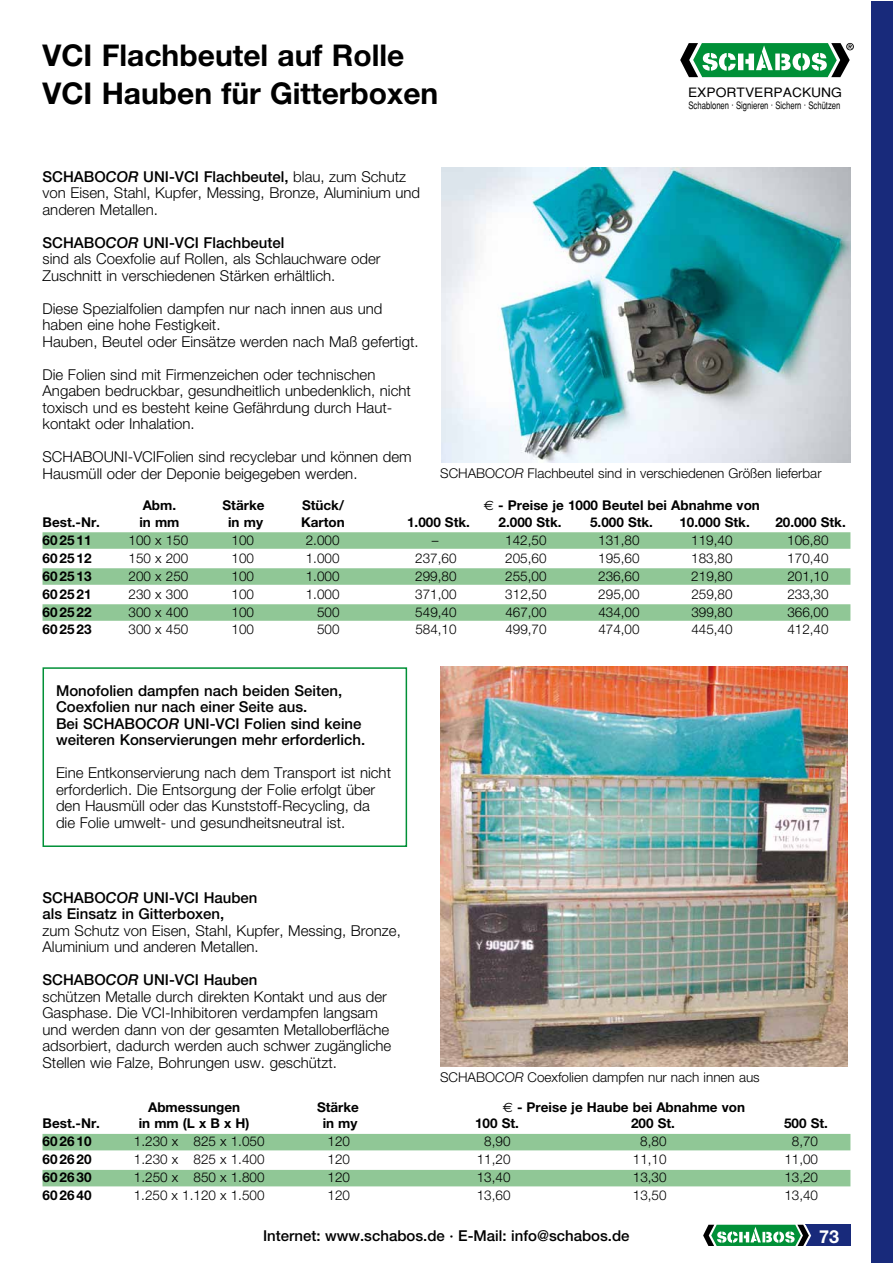
<style>
.page{position:relative;width:893px;height:1263px;background:#fff}
.page>*{position:absolute;margin:0;border:0;box-sizing:border-box;transform-origin:0 0}
.t1{font:700 30px/38.5px "Helvetica Neue";color:#000}
.t2{font:700 18px "Helvetica Neue";color:#fff}
.t3{font:300 15px/16.5px "Helvetica Neue";color:#000}
.t4{font:500 15px/16.5px "Helvetica Neue";color:#000}
.t5{font:300 13.5px "Helvetica Neue";color:#000}
.t6{font:700 13.5px "Helvetica Neue";color:#000}
.t7{font:12.9px "Helvetica";color:#000;scale:1.07 1}
.t8{font:10.2px "Helvetica";color:#000;scale:.75 1}
.s1{font-weight:500}
.s2{font-weight:500;font-style:italic}
.s3{font-family:"Euro Sans";font-weight:400}
.s4{font-style:italic}
</style>
<div class="page">
<div style="left:804px;top:1225px;width:46px;height:21px;background:#182a7b"></div>
<svg style="left:703px;top:1225px;width:108px;height:21px"></svg>
<svg style="left:680px;top:43px;width:174px;height:34px"></svg>
<div style="left:872px;top:1px;width:20px;height:1262px;background:#182a7b"></div>
<div style="left:43px;top:532px;width:807px;height:17px;background:#90c796"></div>
<div style="left:43px;top:568px;width:807px;height:17px;background:#90c796"></div>
<div style="left:43px;top:604px;width:807px;height:17px;background:#90c796"></div>
<div style="left:43px;top:1134px;width:807px;height:16px;background:#90c796"></div>
<div style="left:43px;top:1170px;width:807px;height:16px;background:#90c796"></div>
<img style="left:440px;top:666px;width:407px;height:401px">
<img style="left:442px;top:168px;width:408px;height:295px">
<div style="left:43px;top:667px;width:364px;height:180px;border:2px solid #009037"></div>
<h1 class="t1" style="left:43px;top:35px;width:397px">VCI Flachbeutel auf Rolle<br>VCI Hauben für Gitterboxen</h1>
<p class="t7" style="left:688px;top:84px;width:145px">EXPORTVERPACKUNG</p>
<p class="t8" style="left:688px;top:99px;width:204px">Schablonen · Signieren · Sichern · Schützen</p>
<p class="t3" style="left:43px;top:168px;width:379px"><span class="s1">SCHABO</span><span class="s2">COR</span> <span class="s1">UNI-VCI Flachbeutel,</span> blau, zum Schutz von Eisen, Stahl, Kupfer, Messing, Bronze, Aluminium und anderen Metallen.</p>
<p class="t3" style="left:43px;top:234px;width:340px"><span class="s1">SCHABO</span><span class="s2">COR</span> <span class="s1">UNI-VCI Flachbeutel<br></span>sind als Coexfolie auf Rollen, als Schlauchware oder<br>Zuschnitt in verschiedenen Stärken erhältlich.</p>
<p class="t3" style="left:43px;top:300px;width:378px">Diese Spezialfolien dampfen nur nach innen aus und haben eine hohe Festigkeit.<br>Hauben, Beutel oder Einsätze werden nach Maß gefertigt.</p>
<p class="t3" style="left:43px;top:366px;width:370px">Die Folien sind mit Firmenzeichen oder technischen Angaben bedruckbar, gesundheitlich unbedenklich, nicht toxisch und es besteht keine Gefährdung durch Haut&shy;kontakt oder Inhalation.</p>
<p class="t3" style="left:43px;top:448px;width:371px">SCHABOUNI-VCIFolien sind recyclebar und können dem<br>Hausmüll oder der Deponie beigegeben werden.</p>
<p class="t6" style="left:143px;top:497px;width:35px">Abm.</p>
<p class="t6" style="left:223px;top:497px;width:44px">Stärke</p>
<p class="t6" style="left:302px;top:497px;width:44px">Stück/</p>
<p class="t6" style="left:484px;top:497px;width:277px"><span class="s3">€</span> - Preise je 1000 Beutel bei Abnahme von</p>
<p class="t6" style="left:43px;top:513px;width:59px">Best.-Nr.</p>
<p class="t6" style="left:139px;top:513px;width:42px">in mm</p>
<p class="t6" style="left:228px;top:513px;width:36px">in my</p>
<p class="t6" style="left:301px;top:513px;width:45px">Karton</p>
<p class="t6" style="left:407px;top:513px;width:64px">1.000 Stk.</p>
<p class="t6" style="left:499px;top:513px;width:64px">2.000 Stk.</p>
<p class="t6" style="left:590px;top:513px;width:64px">5.000 Stk.</p>
<p class="t6" style="left:679px;top:513px;width:72px">10.000 Stk.</p>
<p class="t6" style="left:775px;top:513px;width:72px">20.000 Stk.</p>
<p class="t6" style="left:43px;top:531px;width:51px">60 25 11</p>
<p class="t5" style="left:129px;top:531px;width:61px">100 x 150</p>
<p class="t5" style="left:231px;top:531px;width:24px">100</p>
<p class="t5" style="left:306px;top:531px;width:35px">2.000</p>
<p class="t5" style="left:432px;top:531px;width:8px">–</p>
<p class="t5" style="left:505px;top:531px;width:43px">142,50</p>
<p class="t5" style="left:598px;top:531px;width:43px">131,80</p>
<p class="t5" style="left:691px;top:531px;width:43px">119,40</p>
<p class="t5" style="left:787px;top:531px;width:43px">106,80</p>
<p class="t6" style="left:43px;top:549px;width:51px">60 25 12</p>
<p class="t5" style="left:129px;top:549px;width:61px">150 x 200</p>
<p class="t5" style="left:232px;top:549px;width:24px">100</p>
<p class="t5" style="left:306px;top:549px;width:35px">1.000</p>
<p class="t5" style="left:415px;top:549px;width:43px">237,60</p>
<p class="t5" style="left:505px;top:549px;width:43px">205,60</p>
<p class="t5" style="left:598px;top:549px;width:43px">195,60</p>
<p class="t5" style="left:691px;top:549px;width:43px">183,80</p>
<p class="t5" style="left:787px;top:549px;width:43px">170,40</p>
<p class="t6" style="left:43px;top:567px;width:51px">60 25 13</p>
<p class="t5" style="left:129px;top:567px;width:61px">200 x 250</p>
<p class="t5" style="left:232px;top:567px;width:24px">100</p>
<p class="t5" style="left:306px;top:567px;width:35px">1.000</p>
<p class="t5" style="left:415px;top:567px;width:43px">299,80</p>
<p class="t5" style="left:505px;top:567px;width:43px">255,00</p>
<p class="t5" style="left:598px;top:567px;width:43px">236,60</p>
<p class="t5" style="left:691px;top:567px;width:43px">219,80</p>
<p class="t5" style="left:787px;top:567px;width:43px">201,10</p>
<p class="t6" style="left:43px;top:585px;width:51px">60 25 21</p>
<p class="t5" style="left:129px;top:585px;width:61px">230 x 300</p>
<p class="t5" style="left:232px;top:585px;width:24px">100</p>
<p class="t5" style="left:306px;top:585px;width:35px">1.000</p>
<p class="t5" style="left:415px;top:585px;width:43px">371,00</p>
<p class="t5" style="left:505px;top:585px;width:43px">312,50</p>
<p class="t5" style="left:598px;top:585px;width:43px">295,00</p>
<p class="t5" style="left:691px;top:585px;width:43px">259,80</p>
<p class="t5" style="left:787px;top:585px;width:43px">233,30</p>
<p class="t6" style="left:43px;top:603px;width:51px">60 25 22</p>
<p class="t5" style="left:129px;top:603px;width:61px">300 x 400</p>
<p class="t5" style="left:232px;top:603px;width:24px">100</p>
<p class="t5" style="left:317px;top:603px;width:24px">500</p>
<p class="t5" style="left:415px;top:603px;width:43px">549,40</p>
<p class="t5" style="left:505px;top:603px;width:43px">467,00</p>
<p class="t5" style="left:598px;top:603px;width:43px">434,00</p>
<p class="t5" style="left:691px;top:603px;width:43px">399,80</p>
<p class="t5" style="left:787px;top:603px;width:43px">366,00</p>
<p class="t6" style="left:43px;top:621px;width:51px">60 25 23</p>
<p class="t5" style="left:129px;top:621px;width:61px">300 x 450</p>
<p class="t5" style="left:232px;top:621px;width:24px">100</p>
<p class="t5" style="left:317px;top:621px;width:24px">500</p>
<p class="t5" style="left:415px;top:621px;width:43px">584,10</p>
<p class="t5" style="left:505px;top:621px;width:43px">499,70</p>
<p class="t5" style="left:598px;top:621px;width:43px">474,00</p>
<p class="t5" style="left:691px;top:621px;width:43px">445,40</p>
<p class="t5" style="left:787px;top:621px;width:43px">412,40</p>
<p class="t5" style="left:440px;top:465px;width:383px">SCHABO<span class="s4">COR</span> Flachbeutel sind in verschiedenen Größen lieferbar</p>
<p class="t4" style="left:56px;top:682px;width:311px">Monofolien dampfen nach beiden Seiten, Coexfolien nur nach einer Seite aus.<br>Bei SCHABO<span class="s4">COR</span> UNI-VCI Folien sind keine weiteren Konservierungen mehr erforderlich.</p>
<p class="t3" style="left:56px;top:764px;width:337px">Eine Entkonservierung nach dem Transport ist nicht erforderlich. Die Entsorgung der Folie erfolgt über den Hausmüll oder das Kunststoff-Recycling, da die Folie umwelt- und gesundheitsneutral ist.</p>
<p class="t4" style="left:43px;top:889px;width:217px">SCHABO<span class="s4">COR</span> UNI-VCI Hauben als Einsatz in Gitterboxen,</p>
<p class="t3" style="left:43px;top:922px;width:360px">zum Schutz von Eisen, Stahl, Kupfer, Messing, Bronze,<br>Aluminium und anderen Metallen.</p>
<p class="t3" style="left:43px;top:971px;width:350px"><span class="s1">SCHABO</span><span class="s2">COR</span> <span class="s1">UNI-VCI Hauben<br></span>schützen Metalle durch direkten Kontakt und aus der Gasphase. Die VCI-Inhibitoren verdampfen langsam und werden dann von der gesamten Metalloberfläche adsorbiert, dadurch werden auch schwer zugängliche Stellen wie Falze, Bohrungen usw. geschützt.</p>
<p class="t6" style="left:148px;top:1098px;width:93px">Abmessungen</p>
<p class="t6" style="left:317px;top:1098px;width:44px">Stärke</p>
<p class="t6" style="left:503px;top:1098px;width:244px"><span class="s3">€</span> - Preise je Haube bei Abnahme von</p>
<p class="t6" style="left:43px;top:1115px;width:59px">Best.-Nr.</p>
<p class="t6" style="left:139px;top:1115px;width:112px">in mm (L x B x H)</p>
<p class="t6" style="left:323px;top:1115px;width:36px">in my</p>
<p class="t6" style="left:475px;top:1115px;width:45px">100 St.</p>
<p class="t6" style="left:631px;top:1115px;width:45px">200 St.</p>
<p class="t6" style="left:784px;top:1115px;width:45px">500 St.</p>
<p class="t6" style="left:43px;top:1133px;width:51px">60 26 10</p>
<p class="t5" style="left:134px;top:1133px;width:132px">1.230 x 825 x 1.050</p>
<p class="t5" style="left:328px;top:1133px;width:24px">120</p>
<p class="t5" style="left:484px;top:1133px;width:28px">8,90</p>
<p class="t5" style="left:640px;top:1133px;width:28px">8,80</p>
<p class="t5" style="left:792px;top:1133px;width:28px">8,70</p>
<p class="t6" style="left:43px;top:1151px;width:51px">60 26 20</p>
<p class="t5" style="left:134px;top:1151px;width:132px">1.230 x 825 x 1.400</p>
<p class="t5" style="left:328px;top:1151px;width:24px">120</p>
<p class="t5" style="left:477px;top:1151px;width:35px">11,20</p>
<p class="t5" style="left:633px;top:1151px;width:35px">11,10</p>
<p class="t5" style="left:784px;top:1151px;width:35px">11,00</p>
<p class="t6" style="left:43px;top:1169px;width:51px">60 26 30</p>
<p class="t5" style="left:134px;top:1169px;width:132px">1.250 x 850 x 1.800</p>
<p class="t5" style="left:328px;top:1169px;width:24px">120</p>
<p class="t5" style="left:477px;top:1169px;width:35px">13,40</p>
<p class="t5" style="left:633px;top:1169px;width:35px">13,30</p>
<p class="t5" style="left:784px;top:1169px;width:35px">13,20</p>
<p class="t6" style="left:43px;top:1187px;width:51px">60 26 40</p>
<p class="t5" style="left:134px;top:1187px;width:132px">1.250 x 1.120 x 1.500</p>
<p class="t5" style="left:328px;top:1187px;width:24px">120</p>
<p class="t5" style="left:477px;top:1187px;width:35px">13,60</p>
<p class="t5" style="left:633px;top:1187px;width:35px">13,50</p>
<p class="t5" style="left:784px;top:1187px;width:35px">13,40</p>
<p class="t5" style="left:440px;top:1069px;width:321px">SCHABO<span class="s4">COR</span> Coexfolien dampfen nur nach innen aus</p>
<p class="t4" style="left:263px;top:1227px;width:368px">Internet: www.schabos.de · E-Mail: info@schabos.de</p>
<p class="t2" style="left:819px;top:1225px;width:22px">73</p>
</div>
